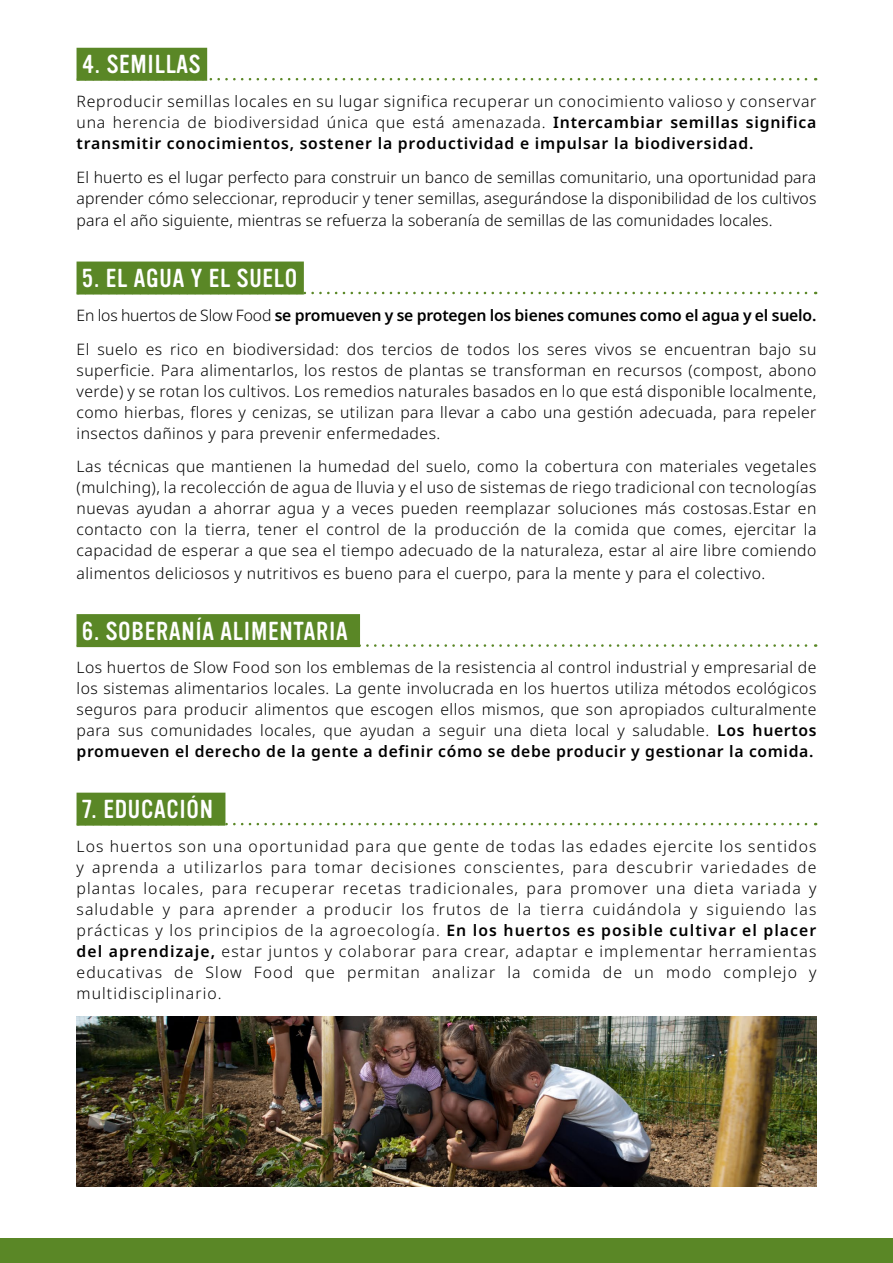
<style>
.page{position:relative;width:893px;height:1263px;background:#fff}
.page>*{position:absolute;margin:0;border:0;box-sizing:border-box;transform-origin:0 0}
.t1{font:25.5px "Vinyl OT";letter-spacing:.03em;color:#fff}
.t2{font:300 15.75px/21px "Noto Sans";letter-spacing:.03em;color:#000;text-align:justify}
.t3{font:300 15.75px/21px "Noto Sans";letter-spacing:.01em;color:#000}
.s1{font-weight:600}
</style>
<div class="page">
<div style="left:0;top:1239px;width:893px;height:24px;background:#5a8726"></div>
<svg style="left:207px;top:78px;width:609px;height:2px"></svg>
<div style="left:77px;top:48px;width:130px;height:33px;background:#5a8726"></div>
<svg style="left:304px;top:292px;width:512px;height:2px"></svg>
<div style="left:77px;top:262px;width:227px;height:33px;background:#5a8726"></div>
<svg style="left:360px;top:644px;width:456px;height:3px"></svg>
<div style="left:77px;top:614px;width:283px;height:33px;background:#5a8726"></div>
<svg style="left:225px;top:823px;width:591px;height:2px"></svg>
<div style="left:77px;top:793px;width:148px;height:33px;background:#5a8726"></div>
<img style="left:77px;top:1016px;width:739px;height:170px">
<h1 class="t1" style="left:82px;top:50px;width:120px">4. SEMILLAS</h1>
<p class="t2" style="left:77px;top:91px;width:741px">Reproducir semillas locales en su lugar significa recuperar un conocimiento valioso y conservar una herencia de biodiversidad única que está amenazada. <span class="s1">Intercambiar semillas significa transmitir conocimientos, sostener la productividad e impulsar la biodiversidad.</span></p>
<p class="t3" style="left:77px;top:167px;width:741px">El huerto es el lugar perfecto para construir un banco de semillas comunitario, una oportunidad para aprender cómo seleccionar, reproducir y tener semillas, asegurándose la disponibilidad de los cultivos</p>
<p class="t3" style="left:77px;top:210px;width:698px">para el año siguiente, mientras se refuerza la soberanía de semillas de las comunidades locales.</p>
<h1 class="t1" style="left:82px;top:264px;width:217px">5. EL AGUA Y EL SUELO</h1>
<p class="t2" style="left:77px;top:299px;width:741px;line-height:33.8px">En los huertos de Slow Food <span class="s1">se promueven y se protegen los bienes comunes como el agua y el suelo.<br></span>El suelo es rico en biodiversidad: dos tercios de todos los seres vivos se encuentran bajo su</p>
<p class="t2" style="left:77px;top:360px;width:741px">superficie. Para alimentarlos, los restos de plantas se transforman en recursos (compost, abono verde) y se rotan los cultivos. Los remedios naturales basados en lo que está disponible localmente, como hierbas, flores y cenizas, se utilizan para llevar a cabo una gestión adecuada, para repeler insectos dañinos y para prevenir enfermedades.</p>
<p class="t2" style="left:77px;top:456px;width:741px">Las técnicas que mantienen la humedad del suelo, como la cobertura con materiales vegetales (mulching), la recolección de agua de lluvia y el uso de sistemas de riego tradicional con tecnologías nuevas ayudan a ahorrar agua y a veces pueden reemplazar soluciones más costosas.Estar en contacto con la tierra, tener el control de la producción de la comida que comes, ejercitar la capacidad de esperar a que sea el tiempo adecuado de la naturaleza, estar al aire libre comiendo</p>
<p class="t2" style="left:77px;top:563px;width:690px">alimentos deliciosos y nutritivos es bueno para el cuerpo, para la mente y para el colectivo.</p>
<h1 class="t1" style="left:82px;top:617px;width:267px">6. SOBERANÍA ALIMENTARIA</h1>
<p class="t2" style="left:77px;top:657px;width:741px">Los huertos de Slow Food son los emblemas de la resistencia al control industrial y empresarial de los sistemas alimentarios locales. La gente involucrada en los huertos utiliza métodos ecológicos seguros para producir alimentos que escogen ellos mismos, que son apropiados culturalmente para sus comunidades locales, que ayudan a seguir una dieta local y saludable. <span class="s1">Los huertos promueven el derecho de la gente a definir cómo se debe producir y gestionar la comida.</span></p>
<h1 class="t1" style="left:82px;top:795px;width:132px">7. EDUCACIÓN</h1>
<p class="t2" style="left:77px;top:836px;width:741px">Los huertos son una oportunidad para que gente de todas las edades ejercite los sentidos y aprenda a utilizarlos para tomar decisiones conscientes, para descubrir variedades de plantas locales, para recuperar recetas tradicionales, para promover una dieta variada y saludable y para aprender a producir los frutos de la tierra cuidándola y siguiendo las prácticas y los principios de la agroecología. <span class="s1">En los huertos es posible cultivar el placer del aprendizaje,</span> estar juntos y colaborar para crear, adaptar e implementar herramientas educativas de Slow Food que permitan analizar la comida de un modo complejo y multidisciplinario.</p>
</div>
